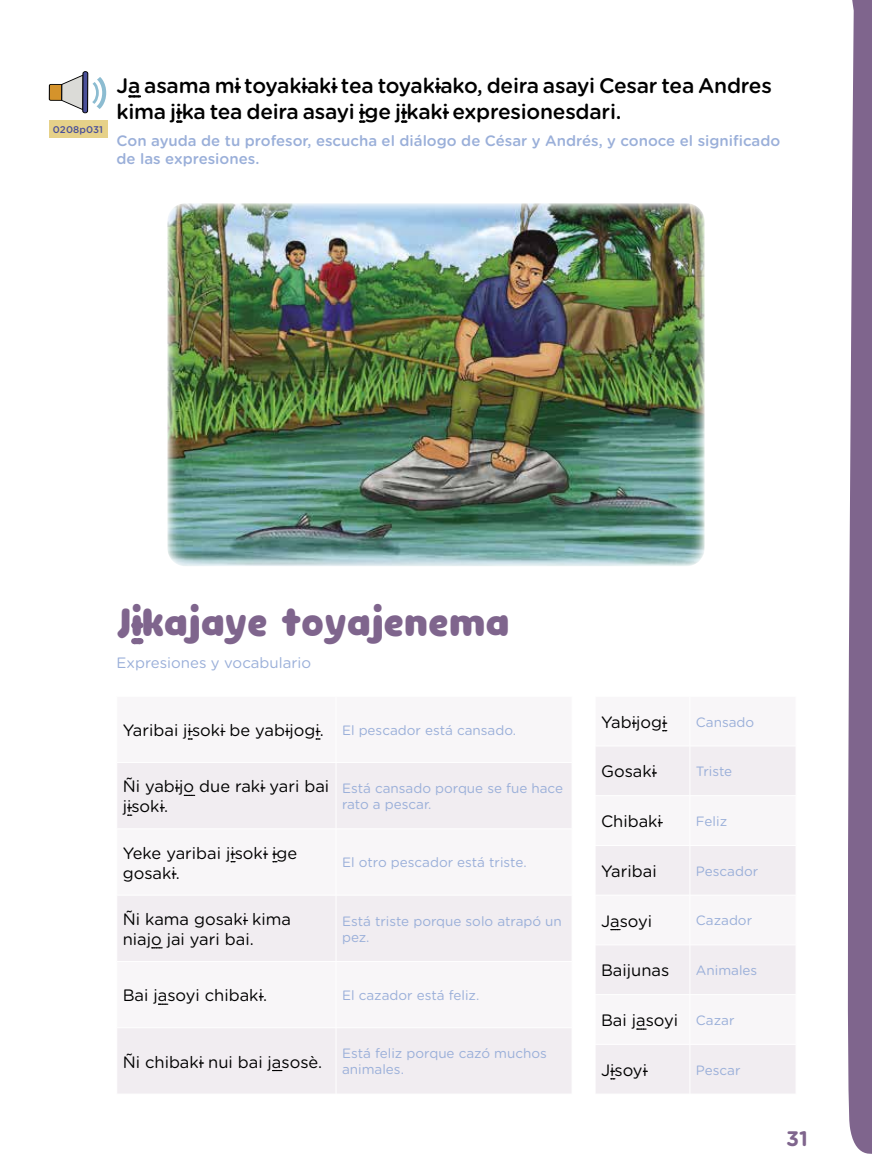
<style>
.page{position:relative;width:872px;height:1170px;background:#fff}
.page>*{position:absolute;margin:0;border:0;box-sizing:border-box;transform-origin:0 0}
.t1{font:800 45px "Clarence Alt";color:#7f658d}
.t2{font:500 21px/25.2px "Gotham Rounded";letter-spacing:-.01em;color:#000}
.t3{font:700 21px "Gotham Rounded";color:#7f658d}
.t4{font:16.5px/19.8px "Gotham Rounded";color:#000}
.t5{font:500 15px/18px "Gotham Rounded";color:#9aafd9}
.t6{font:15px "Gotham Rounded";color:#9aafd9}
.t7{font:13.5px/16.2px "Gotham Rounded";color:#9aafd9}
.t8{font:500 9.75px "Gotham Rounded";letter-spacing:.01em;color:#4a5099}
.s1{font-size:13.5px;color:#9aafd9}
</style>
<div class="page">
<svg style="left:847px;top:0;width:25px;height:1154px;background:#8e789b"></svg>
<svg style="left:129px;top:95px;width:11px;height:2px"></svg>
<svg style="left:177px;top:120px;width:4px;height:3px"></svg>
<svg style="left:360px;top:120px;width:4px;height:3px"></svg>
<svg style="left:402px;top:120px;width:4px;height:3px"></svg>
<svg style="left:177px;top:111px;width:4px;height:3px"></svg>
<svg style="left:360px;top:111px;width:4px;height:3px"></svg>
<svg style="left:402px;top:111px;width:4px;height:3px"></svg>
<svg style="left:443px;top:111px;width:5px;height:3px"></svg>
<svg style="left:117px;top:763px;width:455px;height:330px;fill:#f1edf1"></svg>
<hr style="left:336px;top:762px;width:1px;height:66px;background:#fff">
<hr style="left:117px;top:828px;width:219px;height:1px;background:#fff">
<hr style="left:336px;top:828px;width:236px;height:1px;background:#fff">
<hr style="left:336px;top:829px;width:1px;height:65px;background:#fff">
<hr style="left:117px;top:894px;width:219px;height:1px;background:#fff">
<hr style="left:336px;top:894px;width:236px;height:1px;background:#fff">
<hr style="left:336px;top:895px;width:1px;height:66px;background:#fff">
<hr style="left:117px;top:961px;width:219px;height:1px;background:#fff">
<hr style="left:336px;top:961px;width:236px;height:1px;background:#fff">
<hr style="left:336px;top:961px;width:1px;height:66px;background:#fff">
<hr style="left:117px;top:1027px;width:219px;height:1px;background:#fff">
<hr style="left:336px;top:1027px;width:236px;height:1px;background:#fff">
<hr style="left:336px;top:1027px;width:1px;height:66px;background:#fff">
<svg style="left:263px;top:853px;width:14px;height:1px"></svg>
<svg style="left:596px;top:747px;width:199px;height:346px;fill:#f1edf1"></svg>
<hr style="left:689px;top:746px;width:1px;height:49px;background:#fff">
<hr style="left:595px;top:795px;width:95px;height:1px;background:#fff">
<hr style="left:690px;top:795px;width:106px;height:1px;background:#fff">
<hr style="left:689px;top:795px;width:1px;height:50px;background:#fff">
<hr style="left:595px;top:845px;width:95px;height:1px;background:#fff">
<hr style="left:690px;top:845px;width:106px;height:1px;background:#fff">
<hr style="left:689px;top:845px;width:1px;height:49px;background:#fff">
<hr style="left:595px;top:894px;width:95px;height:1px;background:#fff">
<hr style="left:690px;top:894px;width:106px;height:1px;background:#fff">
<hr style="left:689px;top:895px;width:1px;height:49px;background:#fff">
<hr style="left:595px;top:944px;width:95px;height:1px;background:#fff">
<hr style="left:690px;top:944px;width:106px;height:1px;background:#fff">
<hr style="left:689px;top:945px;width:1px;height:49px;background:#fff">
<hr style="left:595px;top:994px;width:95px;height:1px;background:#fff">
<hr style="left:690px;top:994px;width:106px;height:1px;background:#fff">
<hr style="left:689px;top:994px;width:1px;height:50px;background:#fff">
<hr style="left:595px;top:1043px;width:95px;height:1px;background:#fff">
<hr style="left:690px;top:1043px;width:106px;height:1px;background:#fff">
<hr style="left:689px;top:1044px;width:1px;height:49px;background:#fff">
<svg style="left:134px;top:638px;width:7px;height:6px"></svg>
<svg style="left:134px;top:622px;width:7px;height:6px"></svg>
<img style="left:167px;top:203px;width:537px;height:363px">
<svg style="left:49px;top:71px;width:57px;height:42px"></svg>
<div style="left:49px;top:120px;width:58px;height:17px;background:#e6d189"></div>
<p class="t8" style="left:53px;top:122px;width:52px">0208p031</p>
<p class="t2" style="left:116px;top:72px;width:657px">Ja asama mi toyakiaki tea toyakiako, deira asayi Cesar tea Andres kima jika tea deira asayi ige jikaki expresionesdari.</p>
<p class="t5" style="left:117px;top:131px;width:665px">Con ayuda de tu profesor, escucha el diálogo de César y Andrés, y conoce el significado de las expresiones.</p>
<h1 class="t1" style="left:117px;top:593px;width:394px">Jikajaye toyajenema</h1>
<p class="t6" style="left:117px;top:652px;width:196px">Expresiones y vocabulario</p>
<p class="t4" style="left:123px;top:719px;width:395px">Yaribai jisoki be yabijogi. <span class="s1">El pescador está cansado.</span></p>
<p class="t4" style="left:123px;top:775px;width:208px">Ñi yabijo due raki yari bai jisoki.</p>
<p class="t7" style="left:342px;top:779px;width:222px">Está cansado porque se fue hace rato a pescar.</p>
<p class="t4" style="left:123px;top:842px;width:176px">Yeke yaribai jisoki ige gosaki.</p>
<p class="t7" style="left:342px;top:853px;width:186px">El otro pescador está triste.</p>
<p class="t4" style="left:123px;top:908px;width:170px">Ñi kama gosaki kima niajo jai yari bai.</p>
<p class="t7" style="left:342px;top:912px;width:221px">Está triste porque solo atrapó un pez.</p>
<p class="t4" style="left:123px;top:984px;width:146px">Bai jasoyi chibaki.</p>
<p class="t7" style="left:342px;top:986px;width:139px">El cazador está feliz.</p>
<p class="t4" style="left:123px;top:1050px;width:201px">Ñi chibaki nui bai jasosè.</p>
<p class="t7" style="left:342px;top:1044px;width:206px">Está feliz porque cazó muchos animales.</p>
<p class="t4" style="left:601px;top:711px;width:67px">Yabijogi</p>
<p class="t7" style="left:696px;top:713px;width:60px">Cansado</p>
<p class="t4" style="left:601px;top:760px;width:57px">Gosaki</p>
<p class="t7" style="left:696px;top:762px;width:38px">Triste</p>
<p class="t4" style="left:601px;top:810px;width:62px">Chibaki</p>
<p class="t7" style="left:696px;top:812px;width:33px">Feliz</p>
<p class="t4" style="left:601px;top:860px;width:57px">Yaribai</p>
<p class="t7" style="left:696px;top:862px;width:64px">Pescador</p>
<p class="t4" style="left:601px;top:910px;width:53px">Jasoyi</p>
<p class="t7" style="left:696px;top:911px;width:58px">Cazador</p>
<p class="t4" style="left:601px;top:959px;width:70px">Baijunas</p>
<p class="t7" style="left:696px;top:961px;width:63px">Animales</p>
<p class="t4" style="left:601px;top:1009px;width:135px">Bai jasoyi <span class="s1">Cazar</span></p>
<p class="t4" style="left:601px;top:1059px;width:47px">Jisoyi</p>
<p class="t7" style="left:696px;top:1060px;width:46px">Pescar</p>
<p class="t3" style="left:786px;top:1122px;width:23px">31</p>
</div>
